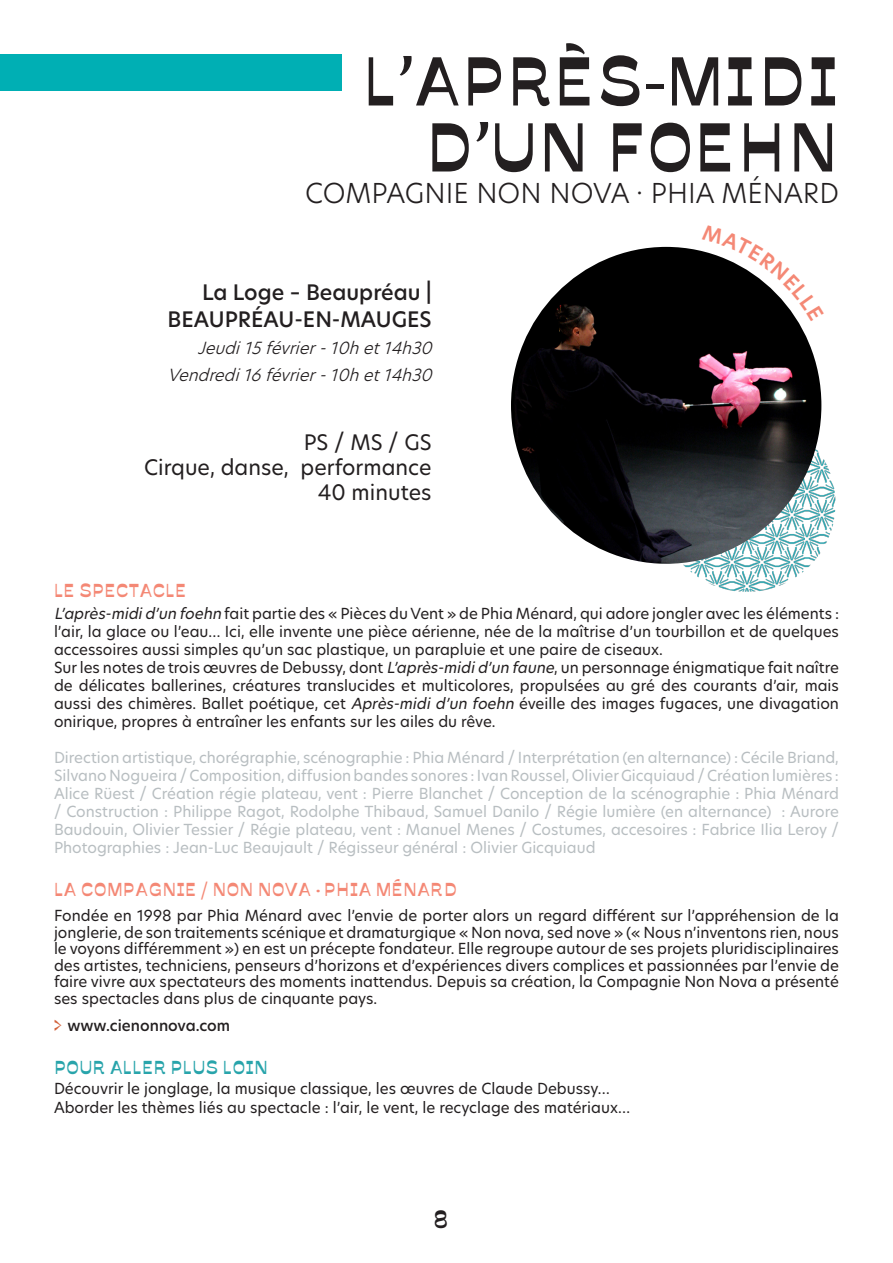
<style>
.page{position:relative;width:893px;height:1263px;background:#fff}
.page>*{position:absolute;margin:0;border:0;box-sizing:border-box;transform-origin:0 0}
.t1{font:66px "Savate";color:#231f20}
.t2{font:300 27px "Hero New";color:#231f20}
.t3{font:24px "Savate";color:#231f20}
.t4{font:21px "Hero New";color:#231f20}
.t5{font:500 21px/27px "Hero New";color:#231f20;text-align:right}
.t6{font:18px "Savate";color:#f48875}
.t7{font:18px "Savate";color:#28a4ab}
.t8{font:italic 300 16.5px "Hero New";color:#231f20}
.t9{font:15px/18px "Hero New";color:#231f20;text-align:justify}
.t10{font:15px/18px "Hero New";color:#b8bec1;text-align:justify}
.t11{font:500 15px "New Hero";color:#231f20}
.s1{font-style:italic}
.s2{font-family:"Frastha";font-size:22.5px;color:#d2613a}
</style>
<div class="page">
<div style="left:0;top:54px;width:342px;height:37px;background:#00afb4"></div>
<img style="left:683px;top:411px;width:153px;height:181px">
<img style="left:511px;top:247px;width:310px;height:317px">
<svg style="left:702px;top:247px;width:119px;height:74px"></svg>
<p class="t1" style="left:363px;top:32px;width:477px">L’APRÈS-MIDI</p>
<p class="t1" style="left:423px;top:98px;width:417px">D’UN FOEHN</p>
<p class="t2" style="left:305px;top:174px;width:535px">COMPAGNIE NON NOVA · PHIA MÉNARD</p>
<p class="t5" style="left:168px;top:279px;width:265px">La Loge – Beaupréau |<br>BEAUPRÉAU-EN-MAUGES</p>
<p class="t8" style="left:197px;top:337px;width:241px">Jeudi15février-10het14h30</p>
<p class="t8" style="left:168px;top:364px;width:271px">Vendredi16février-10het14h30</p>
<p class="t4" style="left:304px;top:428px;width:129px">PS / MS / GS</p>
<p class="t4" style="left:144px;top:453px;width:289px">Cirque, danse, performance</p>
<p class="t4" style="left:318px;top:478px;width:115px">40 minutes</p>
<p class="t6" style="left:54px;top:577px;width:134px">LE SPECTACLE</p>
<p class="t9" style="left:54px;top:604px;width:786px"><span class="s1">L’après-midid’un foehn</span> fait partie des « Pièces du Vent » de Phia Ménard, qui adore jongler avec les éléments : l’air, la glace ou l’eau… Ici, elle invente une pièce aérienne, née de la maîtrise d’un tourbillon et de quelques accessoires aussi simples qu’un sac plastique, un parapluie et une paire de ciseaux.</p>
<p class="t9" style="left:54px;top:658px;width:786px">Sur les notes de trois œuvres de Debussy, dont <span class="s1">L’après-midid’un faune</span>, un personnage énigmatique fait naître de délicates ballerines, créatures translucides et multicolores, propulsées au gré des courants d’air, mais aussi des chimères. Ballet poétique, cet <span class="s1">Après-midi d’un foehn</span> éveille des images fugaces, une divagation onirique, propres à entraîner les enfants sur les ailes du rêve.</p>
<p class="t10" style="left:54px;top:748px;width:786px">Direction artistique, chorégraphie, scénographie : Phia Ménard / Interprétation (en alternance) : Cécile Briand, Silvano Nogueira / Composition, diffusion bandes sonores : Ivan Roussel, Olivier Gicquiaud / Création lumières :<br>Alice Rüest / Création régie plateau, vent : Pierre Blanchet / Conception de la scénographie : Phia Ménard / Construction : Philippe Ragot, Rodolphe Thibaud, Samuel Danilo / Régie lumière (en alternance) : Aurore Baudouin, Olivier Tessier / Régie plateau, vent : Manuel Menes / Costumes, accesoires : Fabrice Ilia Leroy / Photographies : Jean-Luc Beaujault / Régisseur général : Olivier Gicquiaud</p>
<p class="t6" style="left:54px;top:876px;width:405px">LA COMPAGNIE / NON NOVA · PHIA MÉNARD</p>
<p class="t9" style="left:54px;top:907px;width:786px;line-height:16.5px">Fondée en 1998 par Phia Ménard avec l’envie de porter alors un regard différent sur l’appréhension de la jonglerie, de son traitements scénique et dramaturgique « Non nova, sed nove » (« Nous n’inventons rien, nous le voyons différemment ») en est un précepte fondateur. Elle regroupe autour de ses projets pluridisciplinaires des artistes, techniciens, penseurs d’horizons et d’expériences divers complices et passionnées par l’envie de faire vivre aux spectateurs des moments inattendus. Depuis sa création, la Compagnie Non Nova a présenté ses spectacles dans plus de cinquante pays.</p>
<p class="t11" style="left:54px;top:1015px;width:178px"><span class="s2">&gt;</span> www.cienonnova.com</p>
<p class="t7" style="left:54px;top:1054px;width:216px">POUR ALLER PLUS LOIN</p>
<p class="t9" style="left:54px;top:1079px;width:557px">Découvrir le jonglage, la musique classique, les œuvres de Claude Debussy…</p>
<p class="t9" style="left:54px;top:1098px;width:578px">Aborder les thèmes liés au spectacle : l’air, le vent, le recyclage des matériaux…</p>
<p class="t3" style="left:433px;top:1201px;width:17px">8</p>
</div>
